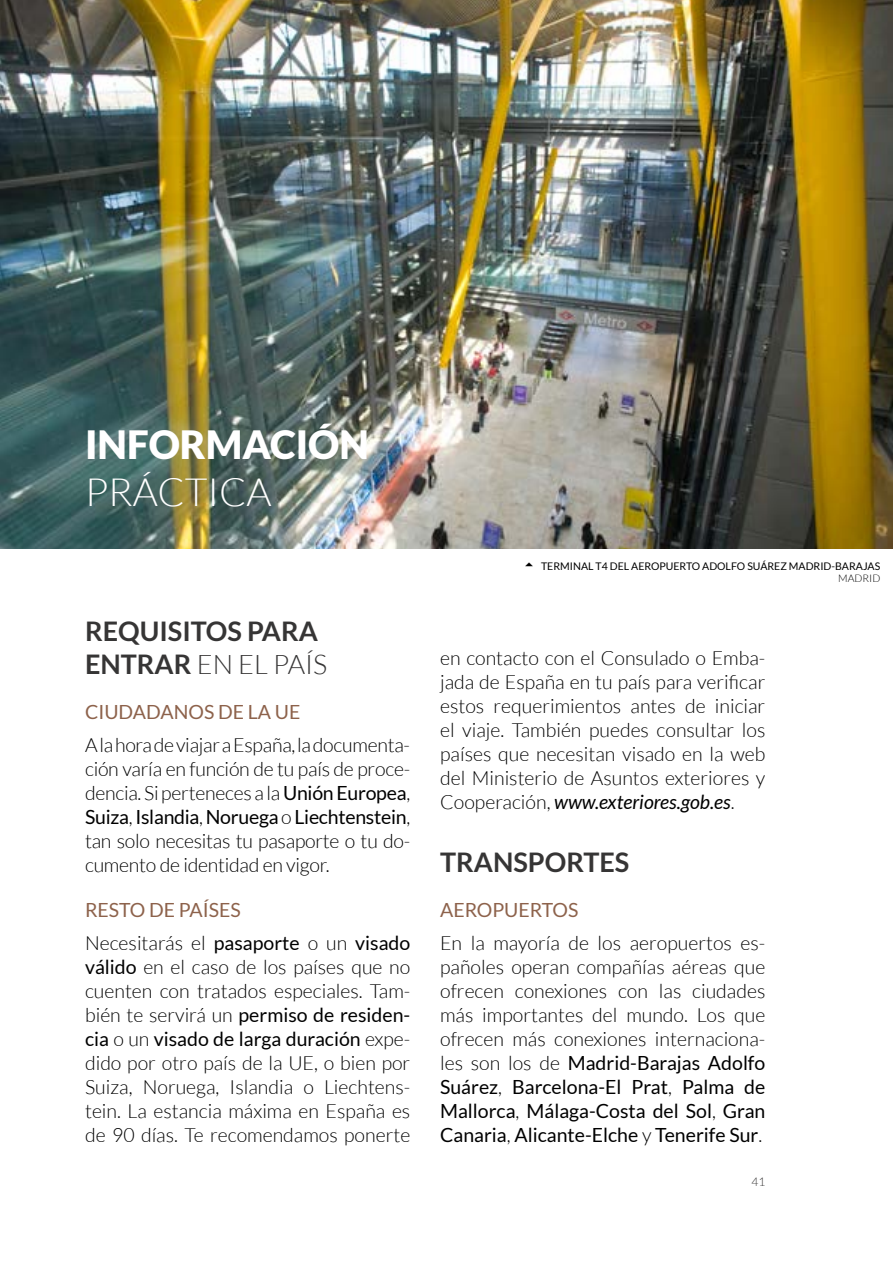
<style>
.page{position:relative;width:893px;height:1263px;background:#fff}
.page>*{position:absolute;margin:0;border:0;box-sizing:border-box;transform-origin:0 0}
.t1{font:900 39px "Lato";color:#fff}
.t2{font:300 39px "Lato";color:#fff}
.t3{font:700 27px/33px "Lato";color:#363535}
.t4{font:300 27px "Lato";color:#363535}
.t5{font:300 19.5px/24px "Lato";color:#000;text-align:justify}
.t6{font:19.5px "Lato";color:#8d624b}
.t7{font:300 12px "Lato";color:#363535}
.t8{font:10.5px "Lato";color:#000}
.t9{font:300 10.5px "Lato";color:#000}
.s1{font-weight:700}
.s2{font-weight:400}
.s3{font-weight:400;color:#8d624b}
.s4{font-weight:400;font-style:italic}
</style>
<div class="page">
<img style="left:0;top:0;width:893px;height:549px">
<h1 class="t1" style="left:85px;top:422px;width:285px">INFORMACIÓN</h1>
<h1 class="t2" style="left:85px;top:471px;width:188px">PRÁCTICA</h1>
<h2 class="t3" style="left:85px;top:614px;width:234px">REQUISITOS PARA<br>ENTR</h2>
<h2 class="t4" style="left:155px;top:650px;width:174px"><span class="s1">AR</span> EN EL PAÍS</h2>
<p class="t6" style="left:85px;top:701px;width:217px">CIUDADANOS DE LA UE</p>
<p class="t5" style="left:85px;top:733px;width:327px">A la hora de viajar a España, la documenta&shy;ción varía en función de tu país de proce&shy;dencia. Si perteneces a la <span class="s2">Unión Europea</span>, <span class="s2">Suiza</span>, <span class="s2">Islandia</span>, <span class="s2">Noruega</span> o <span class="s2">Liechtenstein</span>, tan solo necesitas tu pasaporte o tu do&shy;cumento de identidad en vigor.</p>
<p class="t5" style="left:85px;top:894px;width:327px;line-height:32.5px"><span class="s3">RESTO DE PAÍSES<br></span>Necesitarás el <span class="s2">pasaporte</span> o un <span class="s2">visado</span></p>
<p class="t5" style="left:85px;top:955px;width:327px"><span class="s2">válido</span> en el caso de los países que no cuenten con tratados especiales. Tam&shy;bién te servirá un <span class="s2">permiso de residen&shy;cia</span> o un <span class="s2">visado de larga duración</span> expe&shy;dido por otro país de la UE, o bien por Suiza, Noruega, Islandia o Liechtens&shy;tein. La estancia máxima en España es de 90 días. Te recomendamos ponerte</p>
<p class="t8" style="left:541px;top:560px;width:341px">TERMINAL T4 DEL AEROPUERTO ADOLFO SUÁREZ MADRID-BARAJAS</p>
<p class="t9" style="left:838px;top:573px;width:44px">MADRID</p>
<p class="t5" style="left:440px;top:646px;width:327px">en contacto con el Consulado o Emba&shy;jada de España en tu país para verificar estos requerimientos antes de iniciar el viaje. También puedes consultar los países que necesitan visado en la web del Ministerio de Asuntos exteriores y Cooperación, <span class="s4">www.exteriores.gob.es</span>.</p>
<h2 class="t3" style="left:440px;top:845px;width:124px">TRANSPORT</h2>
<h2 class="t3" style="left:599px;top:845px;width:31px">ES</h2>
<p class="t6" style="left:440px;top:899px;width:140px">AEROPUERTOS</p>
<p class="t5" style="left:440px;top:931px;width:327px">En la mayoría de los aeropuertos es&shy;pañoles operan compañías aéreas que ofrecen conexiones con las ciudades más importantes del mundo. Los que ofrecen más conexiones internaciona&shy;les son los de <span class="s2">Madrid-Barajas Adolfo Suárez</span>, <span class="s2">Barcelona-El Prat</span>, <span class="s2">Palma de Mallorca</span>, <span class="s2">Málaga-Costa del Sol</span>, <span class="s2">Gran Canaria</span>, <span class="s2">Alicante-Elche</span> y <span class="s2">Tenerife Sur</span>.</p>
<p class="t7" style="left:751px;top:1175px;width:15px">41</p>
</div>
